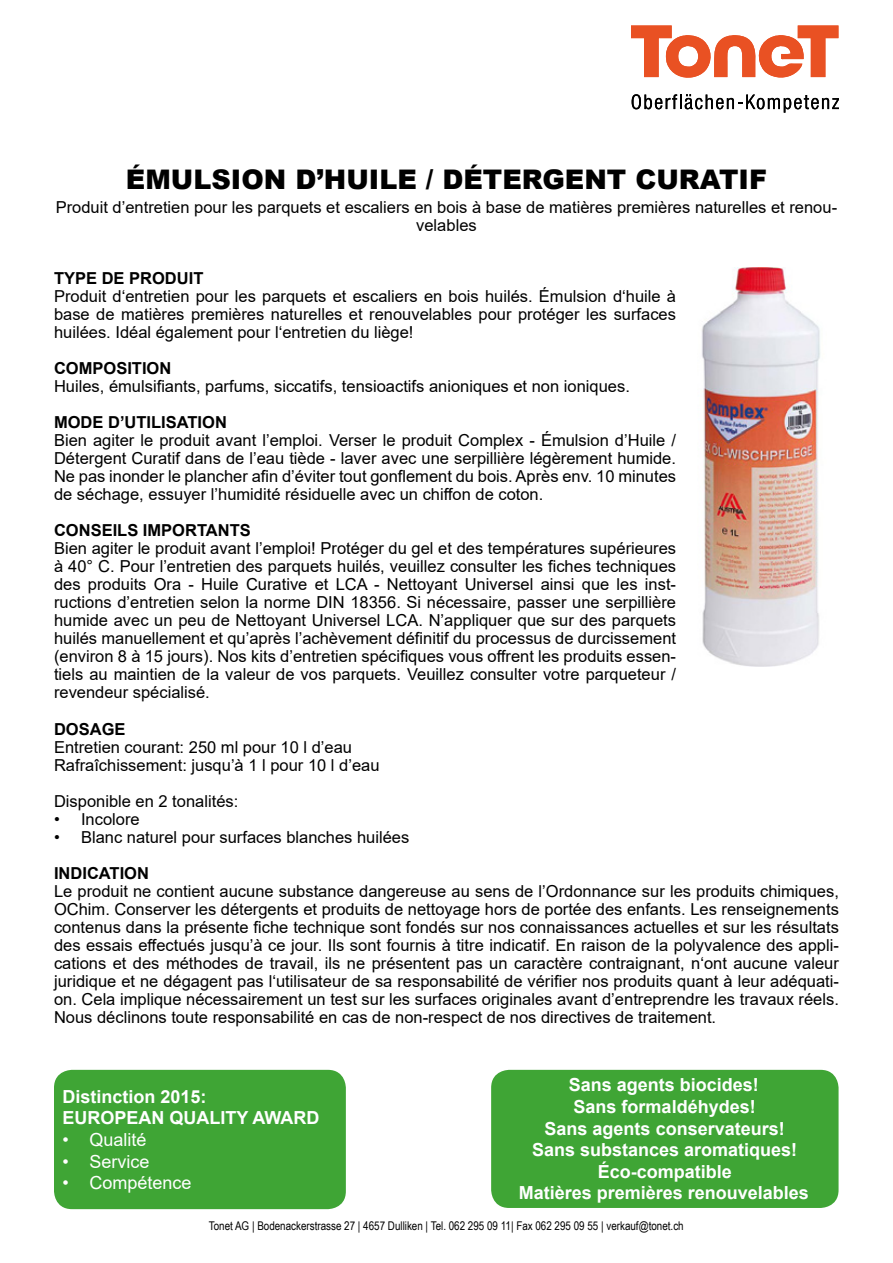
<style>
.page{position:relative;width:893px;height:1263px;background:#fff}
.page>*{position:absolute;margin:0;border:0;box-sizing:border-box;transform-origin:0 0}
.t1{font:900 27px "Arial";color:#000}
.t2{font:700 18px/21.6px "Arial";color:#fff}
.t3{font:18px "Arial";color:#fff}
.t4{font:16.5px/18px "Arial";color:#000;text-align:justify}
.t5{font:700 16.5px "Arial";color:#000}
.t6{font:12px "Arial Narrow";color:#000}
</style>
<div class="page">
<svg style="left:631px;top:26px;width:207px;height:52px"></svg>
<svg style="left:632px;top:94px;width:207px;height:19px"></svg>
<div style="left:54px;top:1070px;width:292px;height:139px;background:#3fa535;border-radius:18px"></div>
<div style="left:491px;top:1070px;width:347px;height:138px;background:#3fa535;border-radius:18px"></div>
<img style="left:702px;top:268px;width:118px;height:399px">
<h1 class="t1" style="left:126px;top:159px;width:643px">ÉMULSION D’HUILE / DÉTERGENT CURATIF</h1>
<p class="t4" style="left:56px;top:198px;width:783px;text-align:center">Produit d’entretien pour les parquets et escaliers en bois à base de matières premières naturelles et renou&shy;velables</p>
<p class="t5" style="left:54px;top:267px;width:151px">TYPE DE PRODUIT</p>
<p class="t4" style="left:54px;top:287px;width:624px">Produit d‘entretien pour les parquets et escaliers en bois huilés. Émulsion d‘huile à base de matières premières naturelles et renouvelables pour protéger les surfaces huilées. Idéal également pour l‘entretien du liège!</p>
<p class="t5" style="left:54px;top:357px;width:119px">COMPOSITION</p>
<p class="t4" style="left:54px;top:377px;width:577px">Huiles, émulsifiants, parfums, siccatifs, tensioactifs anioniques et non ioniques.</p>
<p class="t5" style="left:54px;top:411px;width:174px">MODE D’UTILISATION</p>
<p class="t4" style="left:54px;top:431px;width:624px">Bien agiter le produit avant l’emploi. Verser le produit Complex - Émulsion d’Huile / Détergent Curatif dans de l’eau tiède - laver avec une serpillière légèrement humide.<br>Ne pas inonder le plancher afin d’éviter tout gonflement du bois. Après env. 10 minutes de séchage, essuyer l’humidité résiduelle avec un chiffon de coton.</p>
<p class="t5" style="left:54px;top:519px;width:198px">CONSEILS IMPORTANTS</p>
<p class="t4" style="left:54px;top:539px;width:624px">Bien agiter le produit avant l’emploi! Protéger du gel et des températures supérieures à 40° C. Pour l’entretien des parquets huilés, veuillez consulter les fiches techniques des produits Ora - Huile Curative et LCA - Nettoyant Universel ainsi que les inst&shy;ructions d’entretien selon la norme DIN 18356. Si nécessaire, passer une serpillière humide avec un peu de Nettoyant Universel LCA. N’appliquer que sur des parquets huilés manuellement et qu’après l’achèvement définitif du processus de durcissement (environ 8 à 15 jours). Nos kits d’entretien spécifiques vous offrent les produits essen&shy;tiels au maintien de la valeur de vos parquets. Veuillez consulter votre parqueteur / revendeur spécialisé.</p>
<p class="t5" style="left:54px;top:718px;width:73px">DOSAGE</p>
<p class="t4" style="left:54px;top:738px;width:327px">Entretien courant: 250 ml pour 10 l d’eau<br>Rafraîchissement: jusqu’à 1 l pour 10 l d’eau</p>
<p class="t4" style="left:54px;top:792px;width:186px">Disponible en 2 tonalités:</p>
<p class="t4" style="left:54px;top:810px;width:87px">• Incolore</p>
<p class="t4" style="left:54px;top:828px;width:357px">• Blanc naturel pour surfaces blanches huilées</p>
<p class="t5" style="left:54px;top:862px;width:97px">INDICATION</p>
<p class="t4" style="left:54px;top:882px;width:786px">Le produit ne contient aucune substance dangereuse au sens de l’Ordonnance sur les produits chimiques, OChim. Conserver les détergents et produits de nettoyage hors de portée des enfants. Les renseignements contenus dans la présente fiche technique sont fondés sur nos connaissances actuelles et sur les résultats des essais effectués jusqu’à ce jour. Ils sont fournis à titre indicatif. En raison de la polyvalence des appli&shy;cations et des méthodes de travail, ils ne présentent pas un caractère contraignant, n‘ont aucune valeur juridique et ne dégagent pas l‘utilisateur de sa responsabilité de vérifier nos produits quant à leur adéquati&shy;on. Cela implique nécessairement un test sur les surfaces originales avant d’entreprendre les travaux réels.<br>Nous déclinons toute responsabilité en cas de non-respect de nos directives de traitement.</p>
<p class="t2" style="left:63px;top:1086px;width:259px">Distinction 2015:<br>EUROPEAN QUALITY AWARD</p>
<p class="t3" style="left:63px;top:1127px;width:86px">• Qualité</p>
<p class="t3" style="left:63px;top:1149px;width:89px">• Service</p>
<p class="t3" style="left:63px;top:1170px;width:131px">• Compétence</p>
<p class="t2" style="left:519px;top:1074px;width:292px;text-align:center">Sans agents biocides!<br>Sans formaldéhydes!<br>Sans agents conservateurs!<br>Sans substances aromatiques!<br>Éco-compatible<br>Matières premières renouvelables</p>
<p class="t6" style="left:209px;top:1216px;width:476px">Tonet AG | Bodenackerstrasse 27 | 4657 Dulliken | Tel. 062 295 09 11| Fax 062 295 09 55 | verkauf@tonet.ch</p>
</div>
